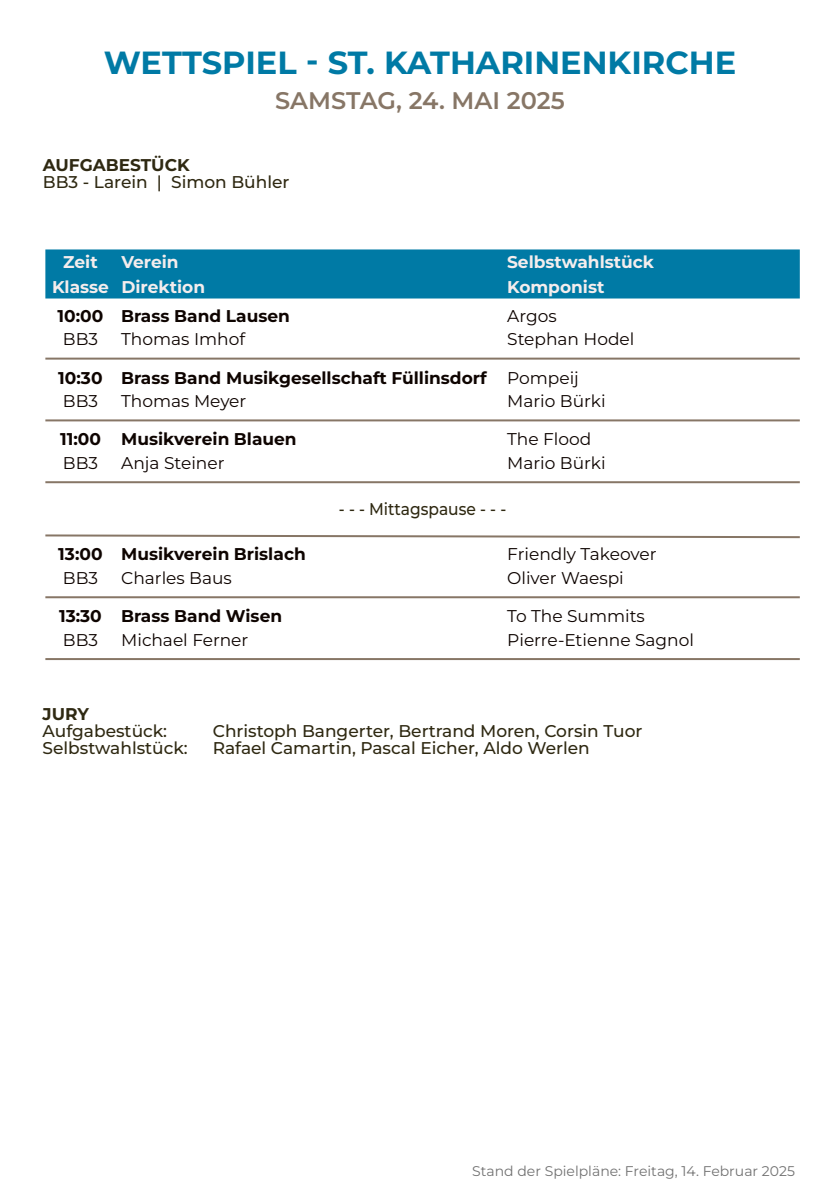
<style>
.page{position:relative;width:840px;height:1191px;background:#fff}
.page>*{position:absolute;margin:0;border:0;box-sizing:border-box;transform-origin:0 0}
.t1{font:700 32px "Montserrat";color:#007aa5}
.t2{font:600 24px "Montserrat";color:#877666}
.t3{font:17px "Montserrat";color:#0e0400}
.t4{font:500 17px "Montserrat";color:#2f2912}
.t5{font:700 17px "Montserrat";color:#0e0400}
.t6{font:700 17px "Montserrat";color:#f4eded}
.t7{font:500 17px "Montserrat";color:#2f2912;scale:.91 1}
.t8{font:700 17px "Montserrat";color:#2f2912}
.t9{font:14px "Montserrat";color:#727272}
</style>
<div class="page">
<hr style="left:45px;top:358px;width:754px;height:2px;background:#877666">
<hr style="left:45px;top:419px;width:754px;height:2px;background:#877666">
<hr style="left:45px;top:481px;width:754px;height:2px;background:#877666">
<hr style="left:45px;top:596px;width:754px;height:2px;background:#877666">
<hr style="left:45px;top:658px;width:754px;height:2px;background:#877666">
<div style="left:45px;top:249px;width:754px;height:49px;background:#007aa5"></div>
<svg style="left:45px;top:534px;width:755px;height:5px"></svg>
<p class="t1" style="left:104px;top:43px;width:633px">WETTSPIEL - ST. KATHARINENKIRCHE</p>
<p class="t2" style="left:275px;top:86px;width:291px">SAMSTAG, 24. MAI 2025</p>
<p class="t8" style="left:43px;top:155px;width:148px">AUFGABESTÜCK</p>
<p class="t4" style="left:43px;top:172px;width:248px">BB3 - Larein | Simon Bühler</p>
<p class="t6" style="left:63px;top:252px;width:36px">Zeit</p>
<p class="t6" style="left:121px;top:252px;width:59px">Verein</p>
<p class="t6" style="left:507px;top:252px;width:148px">Selbstwahlstück</p>
<p class="t6" style="left:52px;top:276px;width:58px">Klasse</p>
<p class="t6" style="left:121px;top:276px;width:85px">Direktion</p>
<p class="t6" style="left:507px;top:276px;width:99px">Komponist</p>
<p class="t5" style="left:58px;top:305px;width:47px">10:00</p>
<p class="t5" style="left:121px;top:305px;width:170px">Brass Band Lausen</p>
<p class="t3" style="left:507px;top:305px;width:51px">Argos</p>
<p class="t3" style="left:63px;top:329px;width:37px">BB3</p>
<p class="t3" style="left:121px;top:329px;width:125px">Thomas Imhof</p>
<p class="t3" style="left:507px;top:329px;width:129px">Stephan Hodel</p>
<p class="t5" style="left:58px;top:367px;width:46px">10:30</p>
<p class="t5" style="left:121px;top:367px;width:367px">Brass Band Musikgesellschaft Füllinsdorf</p>
<p class="t3" style="left:507px;top:367px;width:73px">Pompeij</p>
<p class="t3" style="left:63px;top:390px;width:37px">BB3</p>
<p class="t3" style="left:121px;top:390px;width:127px">Thomas Meyer</p>
<p class="t3" style="left:507px;top:390px;width:100px">Mario Bürki</p>
<p class="t5" style="left:60px;top:429px;width:42px">11:00</p>
<p class="t5" style="left:121px;top:429px;width:177px">Musikverein Blauen</p>
<p class="t3" style="left:507px;top:429px;width:86px">The Flood</p>
<p class="t3" style="left:63px;top:452px;width:37px">BB3</p>
<p class="t3" style="left:121px;top:452px;width:105px">Anja Steiner</p>
<p class="t3" style="left:507px;top:452px;width:100px">Mario Bürki</p>
<p class="t7" style="left:339px;top:499px;width:185px">- - - Mittagspause - - -</p>
<p class="t5" style="left:58px;top:544px;width:46px">13:00</p>
<p class="t5" style="left:121px;top:544px;width:186px">Musikverein Brislach</p>
<p class="t3" style="left:507px;top:544px;width:151px">Friendly Takeover</p>
<p class="t3" style="left:63px;top:567px;width:37px">BB3</p>
<p class="t3" style="left:121px;top:567px;width:112px">Charles Baus</p>
<p class="t3" style="left:507px;top:567px;width:118px">Oliver Waespi</p>
<p class="t5" style="left:59px;top:606px;width:44px">13:30</p>
<p class="t5" style="left:121px;top:606px;width:162px">Brass Band Wisen</p>
<p class="t3" style="left:507px;top:606px;width:139px">To The Summits</p>
<p class="t3" style="left:63px;top:629px;width:37px">BB3</p>
<p class="t3" style="left:121px;top:629px;width:129px">Michael Ferner</p>
<p class="t3" style="left:507px;top:629px;width:188px">Pierre-Etienne Sagnol</p>
<p class="t8" style="left:43px;top:704px;width:48px">JURY</p>
<p class="t4" style="left:43px;top:721px;width:126px">Aufgabestück:</p>
<p class="t4" style="left:213px;top:721px;width:431px">Christoph Bangerter, Bertrand Moren, Corsin Tuor</p>
<p class="t4" style="left:43px;top:738px;width:147px">Selbstwahlstück:</p>
<p class="t4" style="left:213px;top:738px;width:378px">Rafael Camartin, Pascal Eicher, Aldo Werlen</p>
<p class="t9" style="left:472px;top:1162px;width:324px">Stand der Spielpläne: Freitag, 14. Februar 2025</p>
</div>
